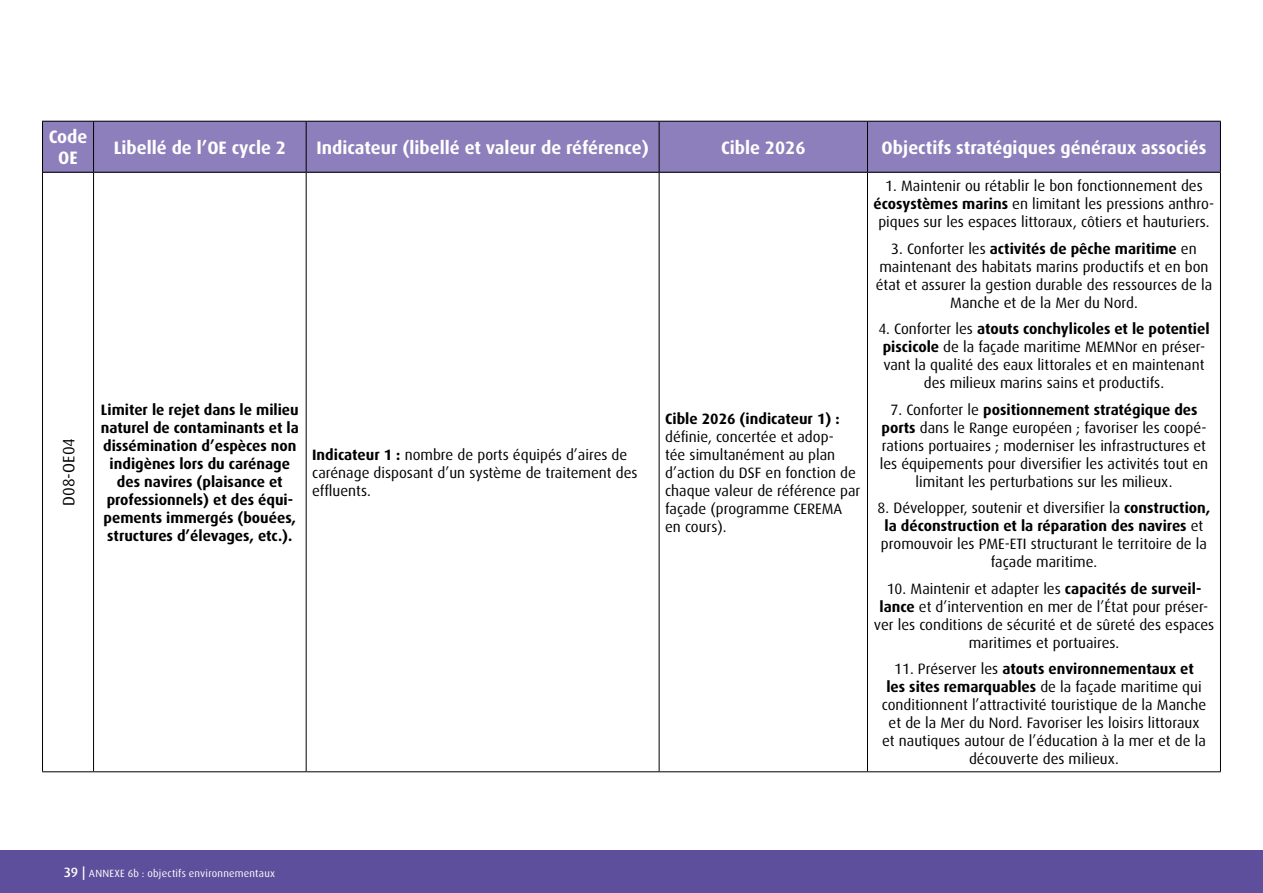
<style>
.page{position:relative;width:1263px;height:893px;background:#fff}
.page>*{position:absolute;margin:0;border:0;box-sizing:border-box;transform-origin:0 0}
.t1{font:700 18px/21.6px "Dax OT";color:#fff;text-align:center}
.t2{font:16.5px "Dax OT";color:#000}
.t3{font:15px/18px "Dax OT";color:#000;text-align:center}
.t4{font:700 15px/18px "Dax OT";color:#000;text-align:center}
.t5{font:10.5px "Dax OT";letter-spacing:.02em;color:#fff}
.s1{font-weight:700}
.s2{font-weight:500;font-size:13.5px}
</style>
<div class="page">
<div style="left:0;top:850px;width:1263px;height:43px;background:#5e4f9c"></div>
<div style="left:43px;top:121px;width:51px;height:51px;background:#8c7fbb"></div>
<div style="left:94px;top:121px;width:212px;height:51px;background:#8c7fbb"></div>
<div style="left:306px;top:121px;width:353px;height:51px;background:#8c7fbb"></div>
<div style="left:659px;top:121px;width:208px;height:51px;background:#8c7fbb"></div>
<div style="left:867px;top:121px;width:353px;height:51px;background:#8c7fbb"></div>
<hr style="left:42px;top:121px;width:52px;height:1px;background:#000">
<hr style="left:42px;top:122px;width:1px;height:50px;background:#000">
<hr style="left:94px;top:121px;width:212px;height:1px;background:#000">
<hr style="left:93px;top:122px;width:1px;height:50px;background:#000">
<hr style="left:306px;top:121px;width:353px;height:1px;background:#000">
<hr style="left:306px;top:122px;width:1px;height:50px;background:#000">
<hr style="left:659px;top:121px;width:208px;height:1px;background:#000">
<hr style="left:659px;top:122px;width:1px;height:50px;background:#000">
<hr style="left:867px;top:121px;width:354px;height:1px;background:#000">
<hr style="left:867px;top:122px;width:1px;height:50px;background:#000">
<hr style="left:1220px;top:122px;width:1px;height:50px;background:#000">
<hr style="left:42px;top:172px;width:52px;height:1px;background:#000">
<hr style="left:42px;top:173px;width:1px;height:598px;background:#000">
<hr style="left:94px;top:172px;width:212px;height:1px;background:#000">
<hr style="left:93px;top:173px;width:1px;height:598px;background:#000">
<hr style="left:306px;top:172px;width:353px;height:1px;background:#000">
<hr style="left:306px;top:173px;width:1px;height:598px;background:#000">
<hr style="left:659px;top:172px;width:208px;height:1px;background:#000">
<hr style="left:659px;top:173px;width:1px;height:598px;background:#000">
<hr style="left:867px;top:172px;width:354px;height:1px;background:#000">
<hr style="left:867px;top:173px;width:1px;height:598px;background:#000">
<hr style="left:1220px;top:173px;width:1px;height:598px;background:#000">
<hr style="left:42px;top:771px;width:52px;height:1px;background:#000">
<hr style="left:94px;top:771px;width:212px;height:1px;background:#000">
<hr style="left:306px;top:771px;width:353px;height:1px;background:#000">
<hr style="left:659px;top:771px;width:208px;height:1px;background:#000">
<hr style="left:867px;top:771px;width:354px;height:1px;background:#000">
<p class="t1" style="left:49px;top:126px;width:40px">Code<br>OE</p>
<p class="t1" style="left:114px;top:137px;width:174px">Libellé de l’OE cycle 2</p>
<p class="t1" style="left:316px;top:137px;width:334px">Indicateur (libellé et valeur de référence)</p>
<p class="t1" style="left:721px;top:137px;width:86px">Cible 2026</p>
<p class="t1" style="left:881px;top:137px;width:326px">Objectifs stratégiques généraux associés</p>
<p class="t2" style="left:60px;top:506px;width:69px;rotate:-90deg">D08-OE04</p>
<p class="t4" style="left:101px;top:401px;width:200px">Limiter le rejet dans le milieu naturel de contaminants et la dissémination d’espèces non indigènes lors du carénage des navires (plaisance et professionnels) et des équi&shy;pements immergés (bouées, structures d’élevages, etc.).</p>
<p class="t3" style="left:312px;top:446px;width:327px;text-align:left"><span class="s1">Indicateur 1 :</span> nombre de ports équipés d’aires de carénage disposant d’un système de traitement des effuents.</p>
<p class="t3" style="left:665px;top:410px;width:197px;text-align:left"><span class="s1">Cible 2026 (indicateur 1) : </span>défnie, concertée et adop-<br>tée simultanément au plan d’action du DSF en fonction de chaque valeur de référence par façade (programme CEREMA en cours).</p>
<p class="t3" style="left:874px;top:177px;width:342px">1. Maintenir ou rétablir le bon fonctionnement des <span class="s1">écosystèmes marins</span> en limitant les pressions anthro&shy;piques sur les espaces littoraux, côtiers et hauturiers.</p>
<p class="t3" style="left:876px;top:240px;width:338px">3. Conforter les <span class="s1">activités de pêche maritime</span> en maintenant des habitats marins productifs et en bon état et assurer la gestion durable des ressources de la Manche et de la Mer du Nord.</p>
<p class="t3" style="left:878px;top:320px;width:333px">4. Conforter les <span class="s1">atouts conchylicoles et le potentiel piscicole</span> de la façade maritime MEMNor en préser&shy;vant la qualité des eaux littorales et en maintenant des milieux marins sains et productifs.</p>
<p class="t3" style="left:880px;top:401px;width:330px">7. Conforter le <span class="s1">positionnement stratégique des ports</span> dans le Range européen ; favoriser les coopé&shy;rations portuaires ; moderniser les infrastructures et les équipements pour diversifer les activités tout en limitant les perturbations sur les milieux.</p>
<p class="t3" style="left:877px;top:499px;width:334px;text-align:left">8. Développer, soutenir et diversifer la <span class="s1">construction, la déconstruction et la réparation des navires</span> et promouvoir les PME-ETI structurant le territoire de la</p>
<p class="t3" style="left:991px;top:553px;width:108px">façade maritime.</p>
<p class="t3" style="left:874px;top:580px;width:342px">10. Maintenir et adapter les <span class="s1">capacités de surveil&shy;lance</span> et d’intervention en mer de l’État pour préser&shy;ver les conditions de sécurité et de sûreté des espaces maritimes et portuaires.</p>
<p class="t3" style="left:882px;top:660px;width:326px">11. Préserver les <span class="s1">atouts environnementaux et<br>les sites remarquables</span> de la façade maritime qui conditionnent l’attractivité touristique de la Manche et de la Mer du Nord. Favoriser les loisirs littoraux et nautiques autour de l’éducation à la mer et de la découverte des milieux.</p>
<p class="t5" style="left:64px;top:867px;width:213px"><span class="s2">39 |</span> ANNEXE 6b : objectifs environnementaux</p>
</div>
